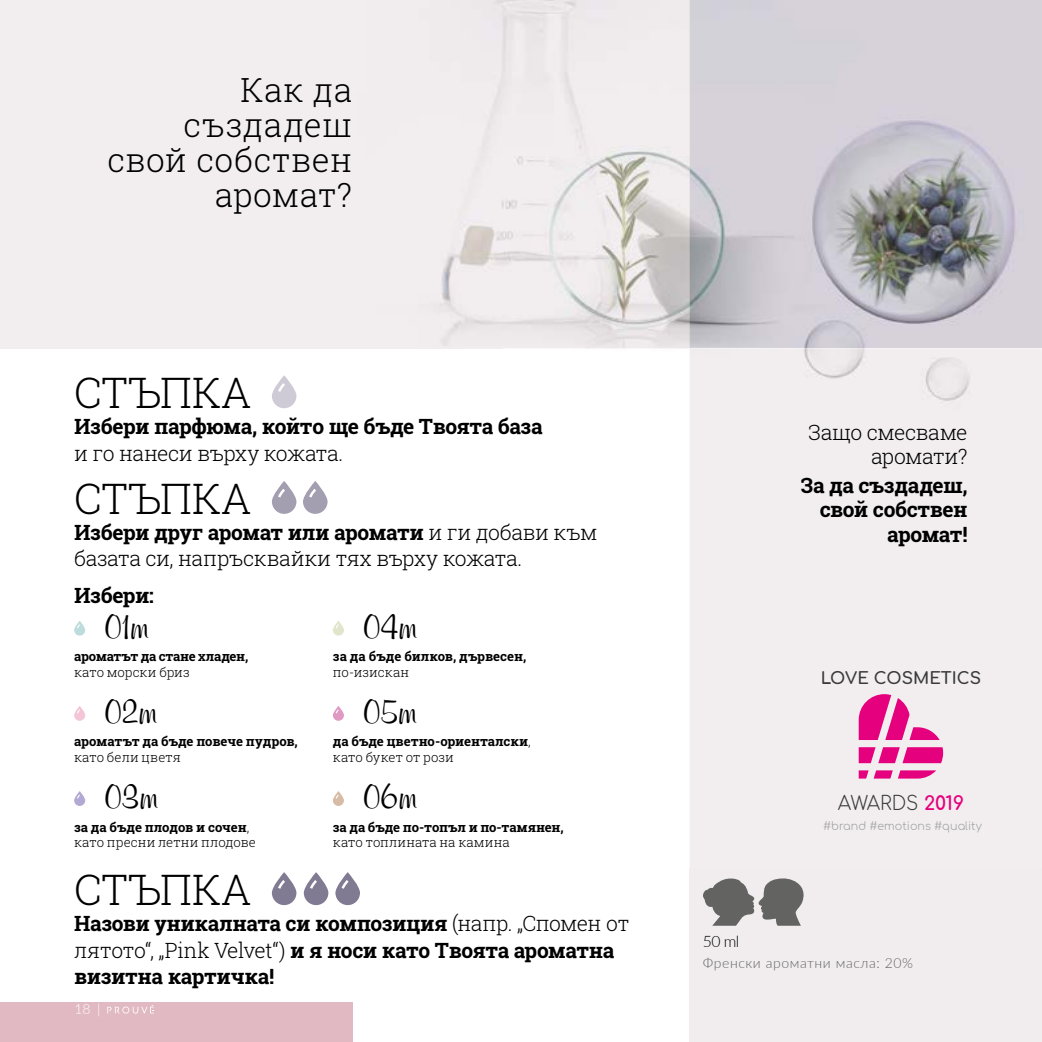
<style>
.page{position:relative;width:1042px;height:1042px;background:#fff}
.page>*{position:absolute;margin:0;border:0;box-sizing:border-box;transform-origin:0 0}
.t1{font:300 42px "Roboto Slab";letter-spacing:-.005em;color:#000}
.t2{font:700 38.5px "Murray Hill EU";letter-spacing:-.005em;color:#000}
.t3{font:300 33.25px/34.8px "Roboto Slab";letter-spacing:.01em;color:#000;text-align:right}
.t4{font:700 21px/26.2px "Roboto Slab";letter-spacing:-.025em;color:#000}
.t5{font:300 21px/26.2px "Roboto Slab";letter-spacing:-.02em;color:#000}
.t6{font:300 19.07px "Comfortaa";color:#3b3b3a}
.t7{font:700 16.45px "Comfortaa";color:#3b3b3a}
.t8{font:300 15.75px "Lato";color:#000}
.t9{font:300 14px "Lato";letter-spacing:.04em;color:#636362}
.t10{font:300 14px "Lato";color:#fff}
.t11{font:700 13.12px/15.8px "Roboto Slab";letter-spacing:-.01em;color:#000}
.t12{font:300 13.12px/15.8px "Roboto Slab";letter-spacing:.005em;color:#000}
.t13{font:300 11.03px "Comfortaa";color:#9c9d9d}
.s1{font-weight:700}
.s2{font-weight:300}
.s3{font-weight:700;color:#e5007d}
</style>
<div class="page">
<img style="left:690px;top:0;width:352px;height:1042px">
<img style="left:0;top:0;width:690px;height:348px">
<img style="left:690px;top:0;width:1px;height:348px">
<svg style="left:272px;top:375px;width:24px;height:33px"></svg>
<svg style="left:272px;top:872px;width:24px;height:33px"></svg>
<svg style="left:304px;top:872px;width:24px;height:33px"></svg>
<svg style="left:335px;top:872px;width:25px;height:33px"></svg>
<svg style="left:272px;top:481px;width:24px;height:33px"></svg>
<svg style="left:303px;top:481px;width:24px;height:33px"></svg>
<svg style="left:74px;top:621px;width:11px;height:14px"></svg>
<svg style="left:74px;top:706px;width:11px;height:15px"></svg>
<svg style="left:74px;top:791px;width:11px;height:15px"></svg>
<svg style="left:333px;top:621px;width:11px;height:14px"></svg>
<svg style="left:333px;top:706px;width:11px;height:15px"></svg>
<svg style="left:333px;top:791px;width:11px;height:15px"></svg>
<svg style="left:858px;top:747px;width:85px;height:16px"></svg>
<svg style="left:858px;top:770px;width:78px;height:8px"></svg>
<svg style="left:858px;top:694px;width:81px;height:46px;background:#eb73b4"></svg>
<svg style="left:703px;top:875px;width:101px;height:51px;background:#969595"></svg>
<svg style="left:107px;top:1005px;width:47px;height:8px"></svg>
<h3 class="t3" style="left:107px;top:72px;width:246px">Как да създадеш свой собствен аромат?</h3>
<h1 class="t1" style="left:74px;top:364px;width:179px">СТЪПКА</h1>
<p class="t4" style="left:74px;top:413px;width:470px">Избери парфюма, който ще бъде Твоята база</p>
<p class="t5" style="left:74px;top:439px;width:270px">и го нанеси върху кожата .</p>
<h1 class="t1" style="left:74px;top:470px;width:179px">СТЪПКА</h1>
<p class="t5" style="left:74px;top:519px;width:525px"><span class="s1">Избери друг аромат или аромати</span> и ги добави към базата си, напръсквайки тях върху кожата .</p>
<p class="t4" style="left:74px;top:582px;width:81px">Избери:</p>
<h2 class="t2" style="left:104px;top:603px;width:46px">01m</h2>
<p class="t11" style="left:74px;top:648px;width:176px">ароматът да стане хладен,</p>
<p class="t12" style="left:74px;top:664px;width:117px">като морски бриз</p>
<h2 class="t2" style="left:104px;top:688px;width:54px">02m</h2>
<p class="t11" style="left:74px;top:733px;width:225px">ароматът да бъде повече пудров,</p>
<p class="t12" style="left:74px;top:749px;width:108px">като бели цветя</p>
<h2 class="t2" style="left:104px;top:773px;width:55px">03m</h2>
<p class="t12" style="left:74px;top:818px;width:183px"><span class="s1">за да бъде плодов и сочен</span>, като пресни летни плодове</p>
<h2 class="t2" style="left:363px;top:603px;width:55px">04m</h2>
<p class="t11" style="left:333px;top:648px;width:195px">за да бъде билков, дървесен,</p>
<p class="t12" style="left:333px;top:664px;width:78px">по-изискан</p>
<h2 class="t2" style="left:363px;top:688px;width:55px">05m</h2>
<p class="t11" style="left:333px;top:733px;width:199px">да бъде цветно-ориенталски<span class="s2">, като букет от рози</span></p>
<h2 class="t2" style="left:363px;top:773px;width:55px">06m</h2>
<p class="t11" style="left:333px;top:819px;width:232px">за да бъде по-топъл и по-тамянен,</p>
<p class="t12" style="left:333px;top:834px;width:178px">като топлината на камина</p>
<h1 class="t1" style="left:74px;top:861px;width:179px">СТЪПКА</h1>
<p class="t4" style="left:74px;top:910px;width:557px">Назови уникалната си композиция <span class="s2">(напр . „Спомен от лятото“, „Pink Velvet“)</span> и я носи като Твоята ароматна визитна картичка!</p>
<p class="t10" style="left:74px;top:999px;width:28px">18 |</p>
<p class="t5" style="left:808px;top:420px;width:160px;line-height:24.2px;text-align:right">Защо смесваме аромати?</p>
<p class="t4" style="left:801px;top:473px;width:168px;line-height:24.2px;text-align:right">За да създадеш, свой собствен аромат!</p>
<p class="t7" style="left:821px;top:662px;width:162px">LOVE COSMETICS</p>
<p class="t6" style="left:838px;top:786px;width:128px">AWARDS <span class="s3">2019</span></p>
<p class="t13" style="left:823px;top:816px;width:160px">#brand #emotions #quality</p>
<p class="t8" style="left:703px;top:930px;width:38px">50 ml</p>
<p class="t9" style="left:703px;top:953px;width:211px">Френски ароматни масла: 20%</p>
</div>
